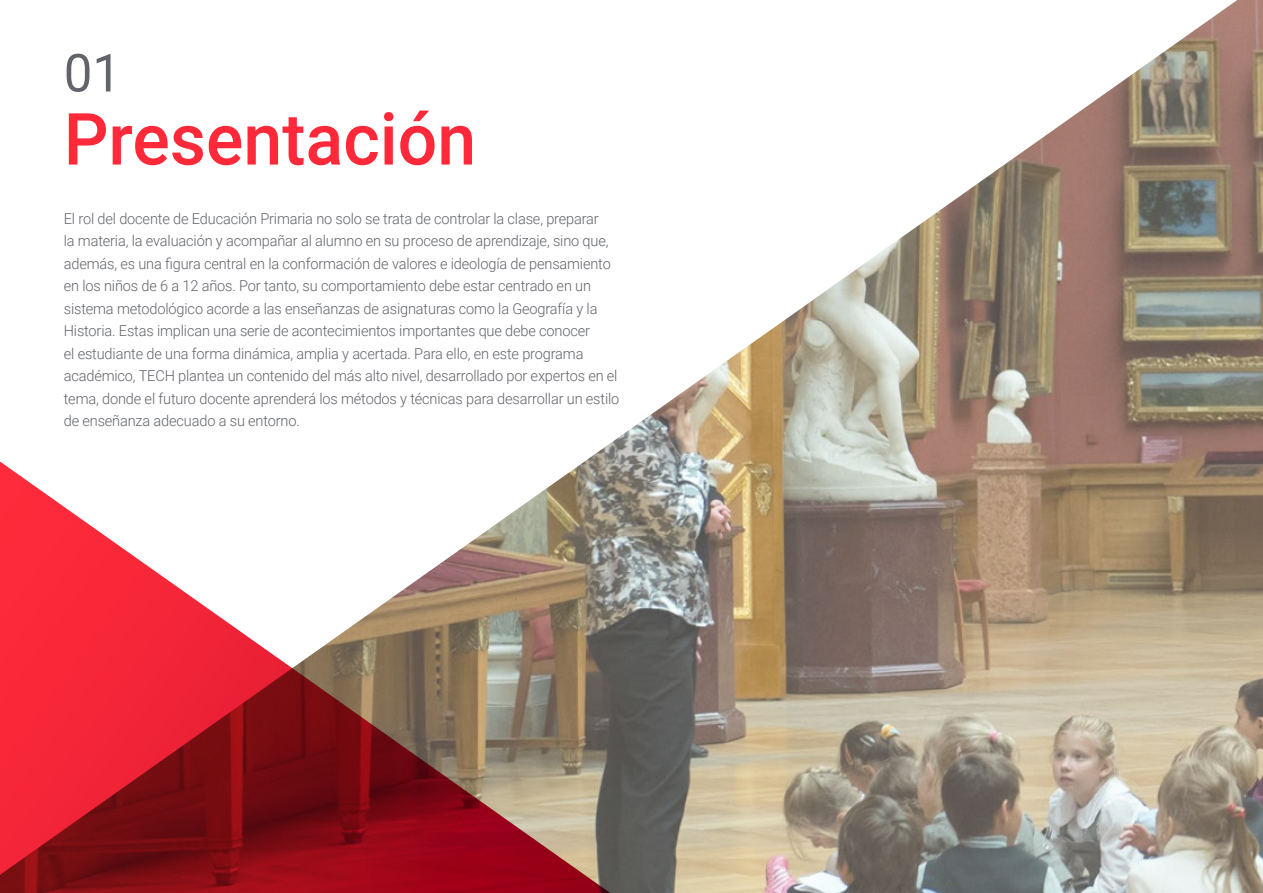
<style>
.page{position:relative;width:1263px;height:893px;background:#fff}
.page>*{position:absolute;margin:0;border:0;box-sizing:border-box;transform-origin:0 0}
.t1{font:500 72px "Roboto";color:#ff293a}
.t2{font:52.5px "Roboto";color:#61646a}
.t3{font:300 15px/22.5px "Roboto";letter-spacing:-.01em;color:#61646a}
</style>
<div class="page">
<img style="left:607px;top:0;width:656px;height:893px">
<svg style="left:0;top:446px;width:640px;height:447px"></svg>
<h2 class="t2" style="left:64px;top:36px;width:59px">01</h2>
<h1 class="t1" style="left:64px;top:89px;width:414px">Presentación</h1>
<p class="t3" style="left:64px;top:207px;width:557px">El rol del docente de Educación Primaria no solo se trata de controlar la clase, preparar<br>la materia, la evaluación y acompañar al alumno en su proceso de aprendizaje, sino que, además, es una figura central en la conformación de valores e ideología de pensamiento en los niños de 6 a 12 años. Por tanto, su comportamiento debe estar centrado en un sistema metodológico acorde a las enseñanzas de asignaturas como la Geografía y la Historia. Estas implican una serie de acontecimientos importantes que debe conocer<br>el estudiante de una forma dinámica, amplia y acertada. Para ello, en este programa académico, TECH plantea un contenido del más alto nivel, desarrollado por expertos en el tema, donde el futuro docente aprenderá los métodos y técnicas para desarrollar un estilo de enseñanza adecuado a su entorno.</p>
</div>
